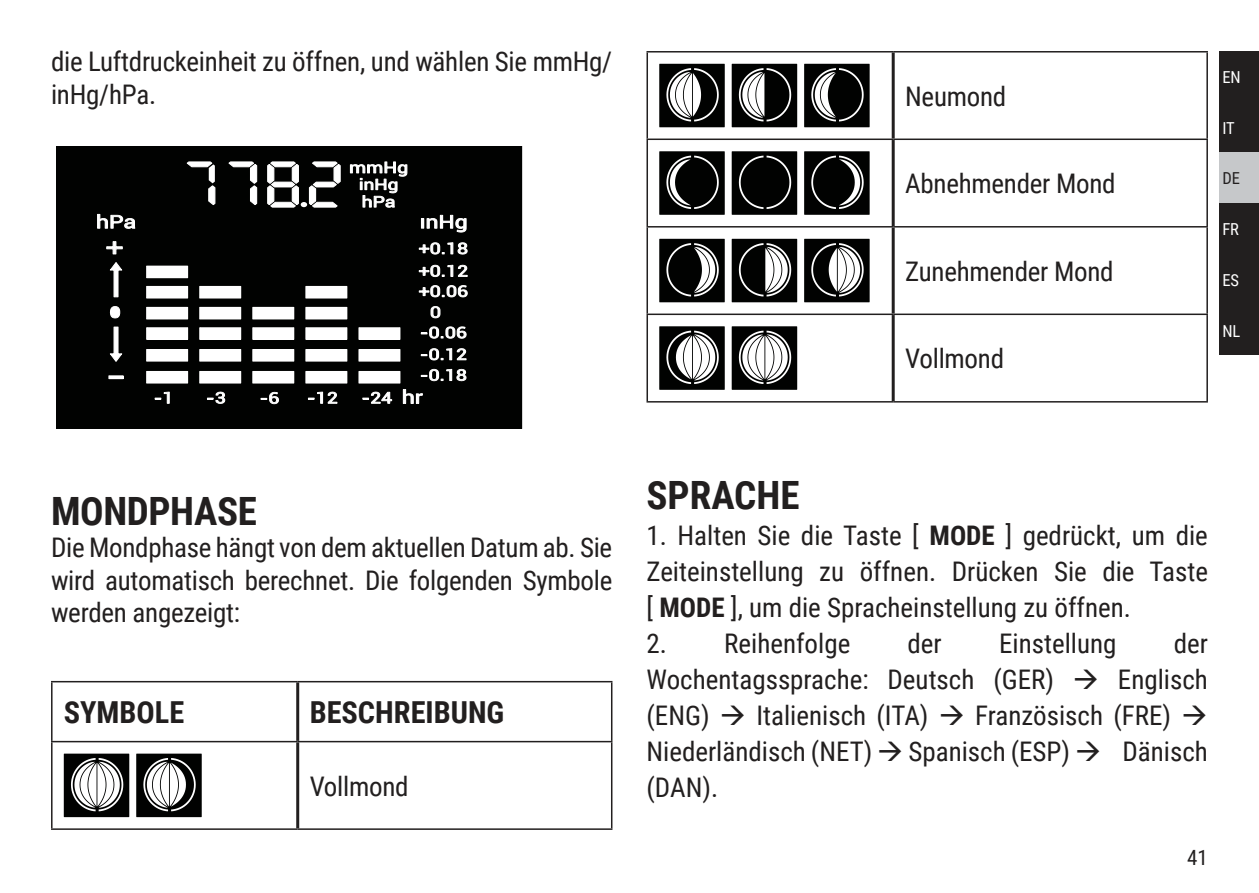
<style>
.page{position:relative;width:1259px;height:893px;background:#fff}
.page>*{position:absolute;margin:0;border:0;box-sizing:border-box;transform-origin:0 0}
.t1{font:700 39px "Roboto Condensed";letter-spacing:-.01em;color:#221f1f}
.t2{font:700 30.3px "Roboto Condensed";color:#221f1f}
.t3{font:27px/36px "Roboto Condensed";letter-spacing:-.01em;color:#221f1f;text-align:justify}
.t4{font:21px "Roboto Condensed";color:#221f1f}
.t5{font:16.5px "Roboto Condensed";color:#fff}
.t6{font:16.5px "Roboto Condensed";color:#221f1f}
.s1{font-weight:700}
</style>
<div class="page">
<div style="left:1219px;top:51px;width:40px;height:51px;background:#221f1f"></div>
<div style="left:1219px;top:102px;width:40px;height:50px;background:#221f1f"></div>
<div style="left:1219px;top:152px;width:40px;height:51px;background:#c6c8ca"></div>
<div style="left:1219px;top:203px;width:40px;height:51px;background:#221f1f"></div>
<div style="left:1219px;top:254px;width:40px;height:51px;background:#221f1f"></div>
<div style="left:1219px;top:305px;width:40px;height:50px;background:#221f1f"></div>
<hr style="left:296px;top:682px;width:3px;height:59px;background:#221f1f">
<hr style="left:296px;top:742px;width:3px;height:86px;background:#221f1f">
<hr style="left:51px;top:681px;width:247px;height:1px;background:#221f1f">
<hr style="left:51px;top:682px;width:2px;height:59px;background:#221f1f">
<hr style="left:298px;top:681px;width:314px;height:1px;background:#221f1f">
<hr style="left:611px;top:682px;width:1px;height:59px;background:#221f1f">
<hr style="left:51px;top:741px;width:247px;height:1px;background:#221f1f">
<hr style="left:51px;top:742px;width:2px;height:86px;background:#221f1f">
<hr style="left:298px;top:741px;width:314px;height:1px;background:#221f1f">
<hr style="left:611px;top:742px;width:1px;height:86px;background:#221f1f">
<hr style="left:51px;top:828px;width:247px;height:2px;background:#221f1f">
<hr style="left:298px;top:828px;width:314px;height:2px;background:#221f1f">
<div style="left:64px;top:754px;width:65px;height:63px;background:#010201"></div>
<svg style="left:71px;top:758px;width:52px;height:53px"></svg>
<div style="left:136px;top:754px;width:66px;height:63px;background:#010201"></div>
<svg style="left:143px;top:758px;width:53px;height:53px"></svg>
<hr style="left:891px;top:53px;width:3px;height:86px;background:#221f1f">
<hr style="left:891px;top:140px;width:3px;height:86px;background:#221f1f">
<hr style="left:891px;top:228px;width:3px;height:86px;background:#221f1f">
<hr style="left:891px;top:315px;width:3px;height:86px;background:#221f1f">
<hr style="left:646px;top:51px;width:247px;height:2px;background:#221f1f">
<hr style="left:646px;top:53px;width:2px;height:86px;background:#221f1f">
<hr style="left:893px;top:51px;width:315px;height:2px;background:#221f1f">
<hr style="left:1206px;top:53px;width:2px;height:86px;background:#221f1f">
<hr style="left:646px;top:139px;width:247px;height:1px;background:#221f1f">
<hr style="left:646px;top:140px;width:2px;height:86px;background:#221f1f">
<hr style="left:893px;top:139px;width:315px;height:1px;background:#221f1f">
<hr style="left:1206px;top:140px;width:2px;height:86px;background:#221f1f">
<hr style="left:646px;top:226px;width:247px;height:2px;background:#221f1f">
<hr style="left:646px;top:228px;width:2px;height:86px;background:#221f1f">
<hr style="left:893px;top:226px;width:315px;height:2px;background:#221f1f">
<hr style="left:1206px;top:228px;width:2px;height:86px;background:#221f1f">
<hr style="left:646px;top:314px;width:247px;height:1px;background:#221f1f">
<hr style="left:646px;top:315px;width:2px;height:86px;background:#221f1f">
<hr style="left:893px;top:314px;width:315px;height:1px;background:#221f1f">
<hr style="left:1206px;top:315px;width:2px;height:86px;background:#221f1f">
<hr style="left:646px;top:401px;width:247px;height:2px;background:#221f1f">
<hr style="left:893px;top:401px;width:315px;height:2px;background:#221f1f">
<div style="left:659px;top:64px;width:66px;height:63px;background:#010201"></div>
<svg style="left:666px;top:68px;width:53px;height:53px"></svg>
<div style="left:731px;top:64px;width:66px;height:63px;background:#010201"></div>
<svg style="left:739px;top:68px;width:52px;height:53px"></svg>
<div style="left:804px;top:64px;width:65px;height:63px;background:#010201"></div>
<svg style="left:811px;top:68px;width:52px;height:53px"></svg>
<div style="left:659px;top:151px;width:66px;height:64px;background:#010201"></div>
<svg style="left:666px;top:156px;width:53px;height:53px"></svg>
<div style="left:731px;top:151px;width:66px;height:64px;background:#010201"></div>
<svg style="left:739px;top:156px;width:52px;height:53px"></svg>
<div style="left:804px;top:151px;width:65px;height:64px;background:#010201"></div>
<svg style="left:811px;top:156px;width:52px;height:53px"></svg>
<div style="left:659px;top:239px;width:66px;height:63px;background:#010201"></div>
<svg style="left:666px;top:243px;width:53px;height:53px"></svg>
<div style="left:731px;top:239px;width:66px;height:63px;background:#010201"></div>
<svg style="left:739px;top:243px;width:52px;height:53px"></svg>
<div style="left:804px;top:239px;width:65px;height:63px;background:#010201"></div>
<svg style="left:811px;top:243px;width:52px;height:53px"></svg>
<div style="left:659px;top:326px;width:66px;height:64px;background:#010201"></div>
<svg style="left:666px;top:331px;width:53px;height:53px"></svg>
<div style="left:731px;top:326px;width:66px;height:64px;background:#010201"></div>
<svg style="left:739px;top:331px;width:52px;height:53px"></svg>
<svg style="left:57px;top:146px;width:466px;height:283px;background:#242524"></svg>
<p class="t3" style="left:51px;top:47px;width:563px;line-height:32.4px">die Luftdruckeinheit zu öffnen, und wählen Sie mmHg/ inHg/hPa.</p>
<p class="t3" style="left:905px;top:80px;width:103px">Neumond</p>
<p class="t3" style="left:905px;top:167px;width:212px">Abnehmender Mond</p>
<p class="t3" style="left:905px;top:255px;width:210px">Zunehmender Mond</p>
<p class="t3" style="left:905px;top:342px;width:100px">Vollmond</p>
<p class="t5" style="left:1222px;top:68px;width:20px">EN</p>
<p class="t5" style="left:1222px;top:118px;width:14px">IT</p>
<p class="t6" style="left:1222px;top:169px;width:19px">DE</p>
<p class="t5" style="left:1222px;top:220px;width:18px">FR</p>
<p class="t5" style="left:1222px;top:270px;width:18px">ES</p>
<p class="t5" style="left:1222px;top:321px;width:20px">NL</p>
<h1 class="t1" style="left:51px;top:495px;width:207px">MONDPHASE</h1>
<p class="t3" style="left:51px;top:533px;width:563px;line-height:32.4px">Die Mondphase hängt von dem aktuellen Datum ab. Sie wird automatisch berechnet. Die folgenden Symbole werden angezeigt:</p>
<p class="t2" style="left:64px;top:700px;width:122px">SYMBOLE</p>
<p class="t2" style="left:310px;top:700px;width:196px">BESCHREIBUNG</p>
<p class="t3" style="left:310px;top:770px;width:100px">Vollmond</p>
<h1 class="t1" style="left:646px;top:479px;width:155px">SPRACHE</h1>
<p class="t3" style="left:646px;top:519px;width:563px">1. Halten Sie die Taste [ <span class="s1">MODE</span> ] gedrückt, um die Zeiteinstellung zu öffnen. Drücken Sie die Taste [ <span class="s1">MODE</span> ], um die Spracheinstellung zu öffnen.</p>
<p class="t3" style="left:646px;top:625px;width:205px">2. Reihenfolge</p>
<p class="t3" style="left:907px;top:625px;width:36px">der</p>
<p class="t3" style="left:999px;top:625px;width:119px">Einstellung</p>
<p class="t3" style="left:646px;top:625px;width:563px;text-indent:527px">der Wochentagssprache: Deutsch (GER) → Englisch (ENG) → Italienisch (ITA) → Französisch (FRE) → Niederländisch (NET) → Spanisch (ESP) → Dänisch (DAN).</p>
<p class="t4" style="left:1187px;top:848px;width:22px">41</p>
</div>
